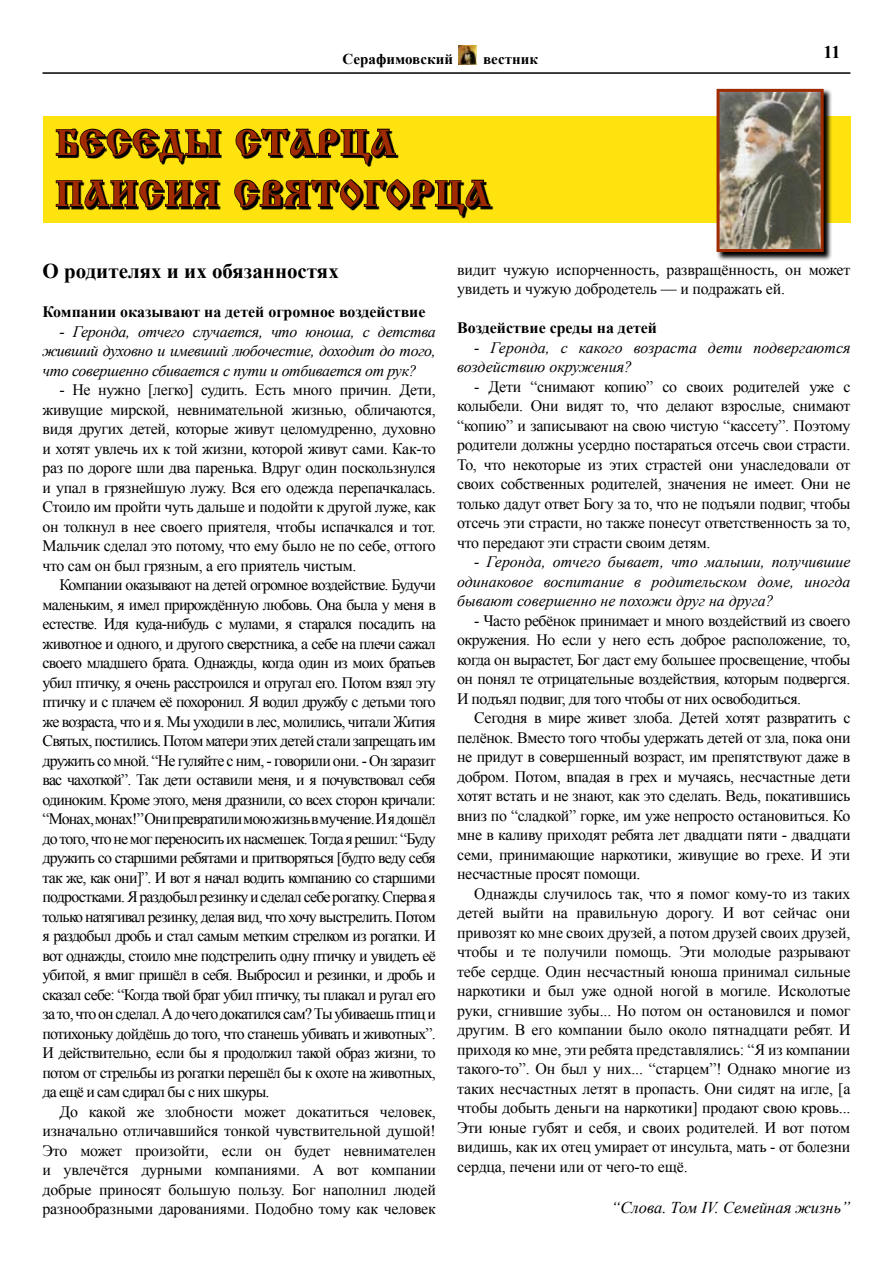
<style>
.page{position:relative;width:893px;height:1263px;background:#fff}
.page>*{position:absolute;margin:0;border:0;box-sizing:border-box;transform-origin:0 0}
.t1{font:36px/51px "Izhitsa";letter-spacing:.025em;color:#a02b00}
.t2{font:700 21px "Times New Roman";color:#000}
.t3{font:700 18px "Times New Roman";color:#000}
.t4{font:italic 16.5px "Times New Roman";color:#000}
.t5{font:15.9px/19.5px "Times New Roman";letter-spacing:-.02em;color:#000;text-align:justify}
.t6{font:italic 15.9px/19.5px "Times New Roman";color:#000;text-align:justify}
.t7{font:700 15.9px "Times New Roman";color:#000}
.t8{font:700 15px "Times New Roman";color:#000}
</style>
<div class="page">
<hr style="left:43px;top:72px;width:807px;height:2px;background:#000">
<img style="left:459px;top:46px;width:18px;height:19px">
<div style="left:43px;top:116px;width:807px;height:106px;background:#ffe30e"></div>
<svg style="left:717px;top:89px;width:121px;height:172px"></svg>
<img style="left:720px;top:93px;width:100px;height:155px">
<div style="left:716px;top:89px;width:108px;height:163px;border:3px solid #a02b00"></div>
<svg style="left:58px;top:131px;width:651px;height:92px"></svg>
<svg style="left:55px;top:128px;width:165px;height:35px"></svg>
<svg style="left:235px;top:128px;width:162px;height:37px"></svg>
<svg style="left:55px;top:179px;width:164px;height:30px"></svg>
<svg style="left:234px;top:178px;width:257px;height:38px"></svg>
<p class="t8" style="left:343px;top:48px;width:112px">Серафимовский</p>
<p class="t8" style="left:483px;top:48px;width:56px">вестник</p>
<h1 class="t1" style="left:55px;top:118px;width:436px">БЕСЕДЫ СТАРЦА<br>ПАИСИЯ СВЯТОГОРЦА</h1>
<p class="t3" style="left:823px;top:40px;width:19px">11</p>
<h2 class="t2" style="left:43px;top:256px;width:298px">О родителях и их обязанностях</h2>
<p class="t7" style="left:43px;top:301px;width:384px">Компании оказывают на детей огромное воздействие</p>
<p class="t6" style="left:43px;top:321px;width:395px;text-indent:17px">- Геронда, отчего случается, что юноша, с детства живший духовно и имевший любочестие, доходит до того, что совершенно сбивается с пути и отбивается от рук?</p>
<p class="t5" style="left:43px;top:380px;width:395px;text-indent:17px">- Не нужно [легко] судить. Есть много причин. Дети, живущие мирской, невнимательной жизнью, обличаются, видя других детей, которые живут целомудренно, духовно и хотят увлечь их к той жизни, которой живут сами. Как-то раз по дороге шли два паренька. Вдруг один поскользнулся и упал в грязнейшую лужу. Вся его одежда перепачкалась.<br>Стоило им пройти чуть дальше и подойти к другой луже, как он толкнул в нее своего приятеля, чтобы испачкался и тот.<br>Мальчик сделал это потому, что ему было не по себе, оттого что сам он был грязным, а его приятель чистым.</p>
<p class="t5" style="left:43px;top:575px;width:395px;text-indent:17px">Компании оказывают на детей огромное воздействие. Будучи маленьким, я имел прирождённую любовь. Она была у меня в естестве. Идя куда-нибудь с мулами, я старался посадить на животное и одного, и другого сверстника, а себе на плечи сажал своего младшего брата. Однажды, когда один из моих братьев убил птичку, я очень расстроился и отругал его. Потом взял эту птичку и с плачем её похоронил. Я водил дружбу с детьми того же возраста, что и я. Мы уходили в лес, молились, читали Жития Святых, постились. Потом матери этих детей стали запрещать им дружить со мной. “Не гуляйте с ним, - говорили они. - Он заразит вас чахоткой”. Так дети оставили меня, и я почувствовал себя одиноким. Кроме этого, меня дразнили, со всех сторон кричали: “Монах, монах!” Они превратили мою жизнь в мучение. И я дошёл до того, что не мог переносить их насмешек. Тогда я решил: “Буду дружить со старшими ребятами и притворяться [будто веду себя так же, как они]”. И вот я начал водить компанию со старшими подростками. Я раздобыл резинку и сделал себе рогатку. Сперва я только натягивал резинку, делая вид, что хочу выстрелить. Потом я раздобыл дробь и стал самым метким стрелком из рогатки. И вот однажды, стоило мне подстрелить одну птичку и увидеть её убитой, я вмиг пришёл в себя. Выбросил и резинки, и дробь и сказал себе: “Когда твой брат убил птичку, ты плакал и ругал его за то, что он сделал. А до чего докатился сам? Ты убиваешь птиц и потихоньку дойдёшь до того, что станешь убивать и животных”.<br>И действительно, если бы я продолжил такой образ жизни, то потом от стрельбы из рогатки перешёл бы к охоте на животных, да ещё и сам сдирал бы с них шкуры.</p>
<p class="t5" style="left:43px;top:1101px;width:395px;text-indent:17px">До какой же злобности может докатиться человек, изначально отличавшийся тонкой чувствительной душой!<br>Это может произойти, если он будет невнимателен и увлечётся дурными компаниями. А вот компании добрые приносят большую пользу. Бог наполнил людей разнообразными дарованиями. Подобно тому как человек</p>
<p class="t5" style="left:457px;top:259px;width:395px">видит чужую испорченность, развращённость, он может увидеть и чужую добродетель — и подражать ей.</p>
<p class="t7" style="left:457px;top:317px;width:201px">Воздействие среды на детей</p>
<p class="t6" style="left:457px;top:337px;width:395px;text-indent:17px">- Геронда, с какого возраста дети подвергаются воздействию окружения?</p>
<p class="t5" style="left:457px;top:376px;width:395px;text-indent:17px">- Дети “снимают копию” со своих родителей уже с колыбели. Они видят то, что делают взрослые, снимают “копию” и записывают на свою чистую “кассету”. Поэтому родители должны усердно постараться отсечь свои страсти.<br>То, что некоторые из этих страстей они унаследовали от своих собственных родителей, значения не имеет. Они не только дадут ответ Богу за то, что не подъяли подвиг, чтобы отсечь эти страсти, но также понесут ответственность за то, что передают эти страсти своим детям.</p>
<p class="t6" style="left:457px;top:552px;width:395px;text-indent:17px">- Геронда, отчего бывает, что малыши, получившие одинаковое воспитание в родительском доме, иногда бывают совершенно не похожи друг на друга?</p>
<p class="t5" style="left:457px;top:610px;width:395px;text-indent:17px">- Часто ребёнок принимает и много воздействий из своего окружения. Но если у него есть доброе расположение, то, когда он вырастет, Бог даст ему большее просвещение, чтобы он понял те отрицательные воздействия, которым подвергся.<br>И подъял подвиг, для того чтобы от них освободиться.</p>
<p class="t5" style="left:457px;top:708px;width:395px;text-indent:17px">Сегодня в мире живет злоба. Детей хотят развратить с пелёнок. Вместо того чтобы удержать детей от зла, пока они не придут в совершенный возраст, им препятствуют даже в добром. Потом, впадая в грех и мучаясь, несчастные дети хотят встать и не знают, как это сделать. Ведь, покатившись вниз по “сладкой” горке, им уже непросто остановиться. Ко мне в каливу приходят ребята лет двадцати пяти - двадцати семи, принимающие наркотики, живущие во грехе. И эти несчастные просят помощи.</p>
<p class="t5" style="left:457px;top:883px;width:395px;text-indent:17px">Однажды случилось так, что я помог кому-то из таких детей выйти на правильную дорогу. И вот сейчас они привозят ко мне своих друзей, а потом друзей своих друзей, чтобы и те получили помощь. Эти молодые разрывают тебе сердце. Один несчастный юноша принимал сильные наркотики и был уже одной ногой в могиле. Исколотые руки, сгнившие зубы... Но потом он остановился и помог другим. В его компании было около пятнадцати ребят. И приходя ко мне, эти ребята представлялись: “Я из компании такого-то”. Он был у них... “старцем”! Однако многие из таких несчастных летят в пропасть. Они сидят на игле, [а чтобы добыть деньги на наркотики] продают свою кровь...<br>Эти юные губят и себя, и своих родителей. И вот потом видишь, как их отец умирает от инсульта, мать - от болезни сердца, печени или от чего-то ещё.</p>
<p class="t4" style="left:611px;top:1196px;width:241px">“Слова. Том IV. Семейная жизнь”</p>
</div>
